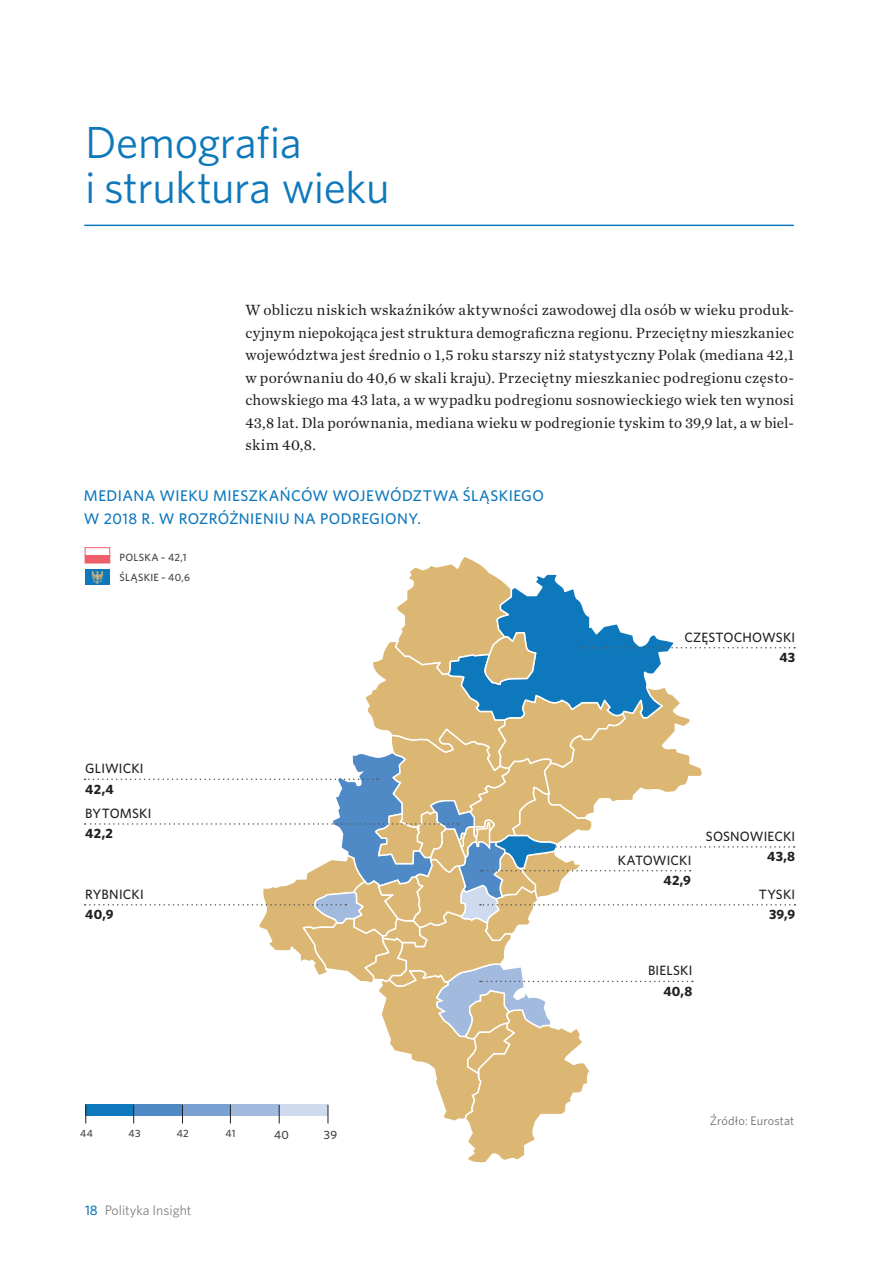
<style>
.page{position:relative;width:893px;height:1263px;background:#fff}
.page>*{position:absolute;margin:0;border:0;box-sizing:border-box;transform-origin:0 0}
._1-Srodtytul{font:45px/45px "Whitney";letter-spacing:-.01em;color:#0e78bc}
._1-Text_body{font:15.45px/22.5px "Chronicle Text G1";letter-spacing:.015em;color:#231f20;text-align:justify}
._2-Graf_Tytul{font:500 15.45px/22.5px "Whitney";letter-spacing:.025em;color:#0e78bc}
.t1{font:13.8px "Whitney";color:#808285}
._3-Sans_small{font:500 13.5px "Whitney";letter-spacing:.015em;color:#231f20}
._3-mapa_liczby{font:700 13.5px "Whitney";letter-spacing:.02em;color:#231f20}
._0-Przypis_dolny{font:12.3px "Whitney";letter-spacing:.01em;color:#6c6d70}
._3-Sans_small-2{font:500 12px "Whitney";color:#3e3e3f}
._3-Sans_small-3{font:500 10.5px "Whitney";letter-spacing:.025em;color:#3e3e3f}
.s1{font-weight:500;color:#0e78bc}
</style>
<div class="page">
<hr style="left:85px;top:225px;width:708px;height:1px;background:#0e78bc">
<svg style="left:85px;top:550px;width:710px;height:613px"></svg>
<div style="left:85px;top:548px;width:25px;height:15px;border:1px solid #f05e69"></div>
<p class="_1-Srodtytul" style="left:85px;top:118px;width:306px">Demografia<br>i struktura wieku</p>
<p class="_1-Text_body" style="left:245px;top:298px;width:550px">W obliczu niskich wskaźników aktywności zawodowej dla osób w wieku produk&shy;cyjnym niepokojąca jest struktura demograficzna regionu. Przeciętny mieszkaniec województwa jest średnio o 1,5 roku starszy niż statystyczny Polak (mediana 42,1 w porównaniu do 40,6 w skali kraju). Przeciętny mieszkaniec podregionu często&shy;chowskiego ma 43 lata, a w wypadku podregionu sosnowieckiego wiek ten wynosi 43,8 lat. Dla porównania, mediana wieku w podregionie tyskim to 39,9 lat, a w biel&shy;skim 40,8.</p>
<p class="_2-Graf_Tytul" style="left:84px;top:484px;width:461px">MEDIANA WIEKU MIESZKAŃCÓW WOJEWÓDZTWA ŚLĄSKIEGO<br>W 2018 R. W ROZRÓŻNIENIU NA PODREGIONY.</p>
<p class="_3-Sans_small-3" style="left:119px;top:551px;width:68px">POLSKA – 42,1</p>
<p class="_3-Sans_small-3" style="left:119px;top:570px;width:72px">ŚLĄSKIE – 40,6</p>
<p class="_3-Sans_small" style="left:85px;top:760px;width:60px">GLIWICKI</p>
<p class="_3-mapa_liczby" style="left:85px;top:780px;width:30px">42,4</p>
<p class="_3-Sans_small" style="left:85px;top:804px;width:68px">BYTOMSKI</p>
<p class="_3-mapa_liczby" style="left:85px;top:825px;width:29px">42,2</p>
<p class="_3-Sans_small" style="left:85px;top:885px;width:60px">RYBNICKI</p>
<p class="_3-mapa_liczby" style="left:85px;top:905px;width:30px">40,9</p>
<p class="_3-Sans_small-3" style="left:80px;top:1127px;width:14px">44</p>
<p class="_3-Sans_small-3" style="left:128px;top:1127px;width:13px">43</p>
<p class="_3-Sans_small-3" style="left:177px;top:1127px;width:13px">42</p>
<p class="_3-Sans_small-3" style="left:226px;top:1127px;width:11px">41</p>
<p class="_3-Sans_small-2" style="left:274px;top:1126px;width:16px">40</p>
<p class="_3-Sans_small-2" style="left:324px;top:1126px;width:15px">39</p>
<p class="t1" style="left:85px;top:1201px;width:108px"><span class="s1">18</span> Polityka Insight</p>
<p class="_3-Sans_small" style="left:684px;top:628px;width:112px">CZĘSTOCHOWSKI</p>
<p class="_3-mapa_liczby" style="left:779px;top:648px;width:17px">43</p>
<p class="_3-Sans_small" style="left:618px;top:851px;width:75px">KATOWICKI</p>
<p class="_3-mapa_liczby" style="left:663px;top:871px;width:29px">42,9</p>
<p class="_3-Sans_small" style="left:706px;top:827px;width:91px">SOSNOWIECKI</p>
<p class="_3-mapa_liczby" style="left:767px;top:848px;width:29px">43,8</p>
<p class="_3-Sans_small" style="left:759px;top:885px;width:38px">TYSKI</p>
<p class="_3-mapa_liczby" style="left:769px;top:905px;width:28px">39,9</p>
<p class="_3-Sans_small" style="left:648px;top:962px;width:46px">BIELSKI</p>
<p class="_3-mapa_liczby" style="left:663px;top:982px;width:30px">40,8</p>
<p class="_0-Przypis_dolny" style="left:710px;top:1113px;width:86px">Źródło: Eurostat</p>
</div>
